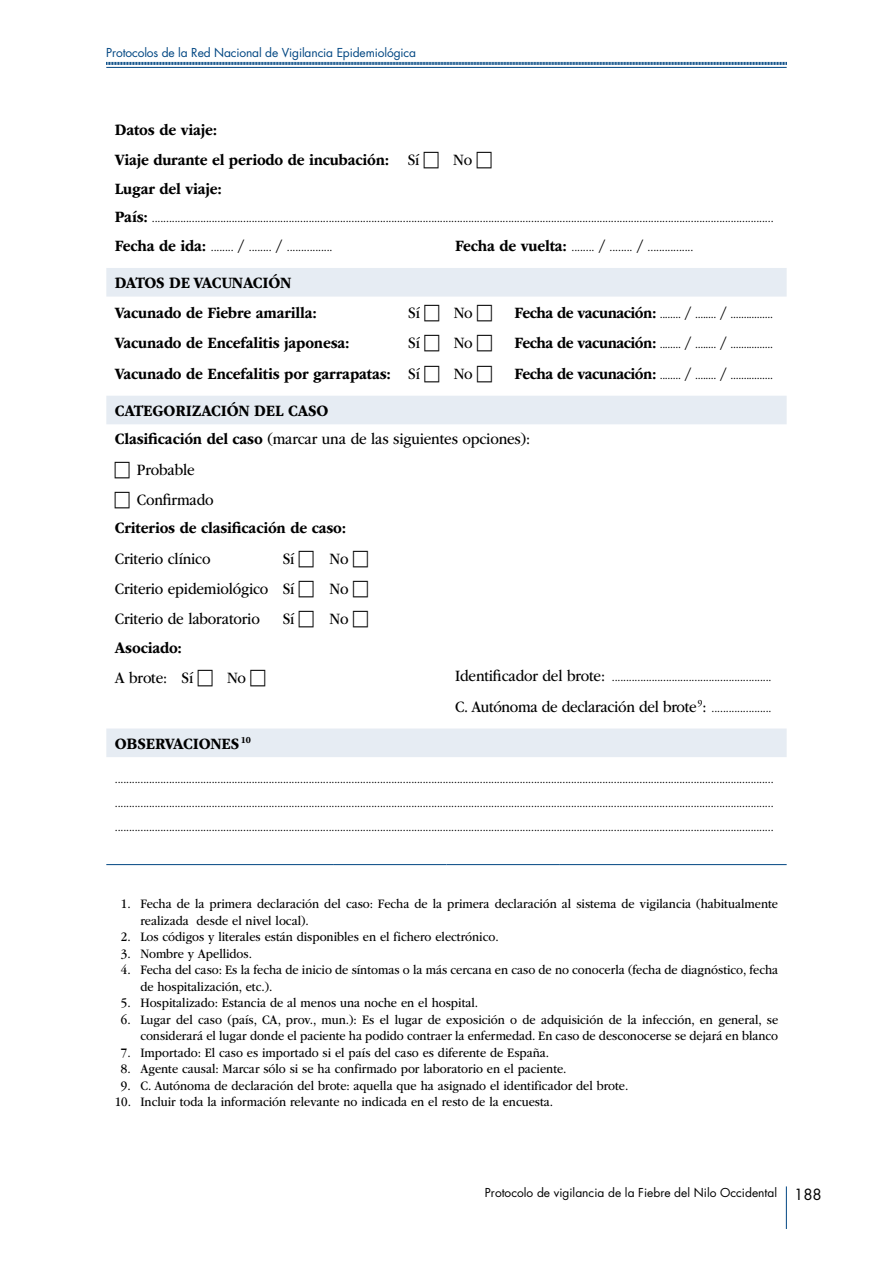
<style>
.page{position:relative;width:893px;height:1263px;background:#fff}
.page>*{position:absolute;margin:0;border:0;box-sizing:border-box;transform-origin:0 0}
.TABLA-CUERPO-PARRAFO{font:700 16.5px "ITC Garamond Std";letter-spacing:-.01em;color:#000;scale:.9 1}
.TABLA-CUERPO-PARRAFO-2{font:16.5px "ITC Garamond Std";letter-spacing:-.01em;color:#000;scale:.9 1}
.TABLA-PIE-LISTA-NIVE{font:13.5px/16.5px "ITC Garamond Std";color:#000;scale:.9 1}
.TABLA-CUERPO-PARRAFO-3{font:12px "ITC Garamond Std";color:#000;scale:.9 1}
.t1{font:12px "Futura Std";color:#000}
.t2{font:12px "Futura Std";letter-spacing:-.01em;color:#004682}
.s1{font-weight:400}
.s2{font-weight:700;font-size:16.5px}
.s3{font-size:16.5px}
.s4{font-weight:700}
.s5{font-size:12px}
.s6{font-size:15px}
</style>
<div class="page">
<hr style="left:786px;top:1186px;width:1px;height:43px;background:#004682">
<svg style="left:106px;top:61px;width:681px;height:4px"></svg>
<hr style="left:106px;top:67px;width:681px;height:1px;background:#004682">
<svg style="left:106px;top:268px;width:681px;height:489px"></svg>
<hr style="left:106px;top:864px;width:227px;height:1px;background:#004682">
<hr style="left:333px;top:864px;width:113px;height:1px;background:#004682">
<hr style="left:446px;top:864px;width:114px;height:1px;background:#004682">
<hr style="left:560px;top:864px;width:227px;height:1px;background:#004682">
<svg style="left:424px;top:305px;width:15px;height:17px"></svg>
<svg style="left:477px;top:305px;width:15px;height:17px"></svg>
<svg style="left:424px;top:335px;width:15px;height:17px"></svg>
<svg style="left:477px;top:335px;width:15px;height:17px"></svg>
<svg style="left:424px;top:365px;width:15px;height:17px"></svg>
<svg style="left:477px;top:365px;width:15px;height:17px"></svg>
<svg style="left:115px;top:461px;width:15px;height:17px"></svg>
<svg style="left:115px;top:491px;width:15px;height:17px"></svg>
<svg style="left:299px;top:550px;width:15px;height:17px"></svg>
<svg style="left:353px;top:550px;width:15px;height:17px"></svg>
<svg style="left:299px;top:580px;width:15px;height:17px"></svg>
<svg style="left:353px;top:580px;width:15px;height:17px"></svg>
<svg style="left:299px;top:611px;width:15px;height:16px"></svg>
<svg style="left:353px;top:611px;width:15px;height:16px"></svg>
<svg style="left:198px;top:669px;width:15px;height:17px"></svg>
<svg style="left:251px;top:669px;width:14px;height:17px"></svg>
<p class="t2" style="left:106px;top:45px;width:311px">Protocolos de la Red Nacional de Vigilancia Epidemiológica</p>
<p class="TABLA-CUERPO-PARRAFO" style="left:115px;top:120px;width:115px">Datos de viaje:</p>
<p class="TABLA-CUERPO-PARRAFO" style="left:115px;top:151px;width:340px">Viaje durante el periodo de incubación: <span class="s1">Sí</span></p>
<p class="TABLA-CUERPO-PARRAFO-2" style="left:453px;top:151px;width:23px">No</p>
<p class="TABLA-CUERPO-PARRAFO" style="left:115px;top:179px;width:120px">Lugar del viaje:</p>
<p class="TABLA-CUERPO-PARRAFO-3" style="left:115px;top:212px;width:733px"><span class="s2">País:</span> ..........................................................................................................................................................................................................................</p>
<p class="TABLA-CUERPO-PARRAFO-3" style="left:115px;top:241px;width:243px"><span class="s2">Fecha de ida:</span> ........ <span class="s3">/</span> ........ <span class="s3">/</span> ................</p>
<p class="TABLA-CUERPO-PARRAFO-3" style="left:455px;top:241px;width:266px"><span class="s2">Fecha de vuelta:</span> ........ <span class="s3">/</span> ........ <span class="s3">/</span> ................</p>
<p class="TABLA-CUERPO-PARRAFO" style="left:115px;top:274px;width:198px">DATOS DE VACUNACIÓN</p>
<p class="TABLA-CUERPO-PARRAFO" style="left:115px;top:304px;width:226px">Vacunado de Fiebre amarilla:</p>
<p class="TABLA-CUERPO-PARRAFO-2" style="left:408px;top:304px;width:14px">Sí</p>
<p class="TABLA-CUERPO-PARRAFO-2" style="left:454px;top:304px;width:23px">No</p>
<p class="TABLA-CUERPO-PARRAFO-3" style="left:515px;top:308px;width:289px"><span class="s2">Fecha de vacunación:</span> ........ <span class="s3">/</span> ........ <span class="s3">/</span> ................</p>
<p class="TABLA-CUERPO-PARRAFO" style="left:115px;top:334px;width:262px">Vacunado de Encefalitis japonesa:</p>
<p class="TABLA-CUERPO-PARRAFO-2" style="left:408px;top:334px;width:14px">Sí</p>
<p class="TABLA-CUERPO-PARRAFO-2" style="left:454px;top:334px;width:23px">No</p>
<p class="TABLA-CUERPO-PARRAFO-3" style="left:515px;top:338px;width:289px"><span class="s2">Fecha de vacunación:</span> ........ <span class="s3">/</span> ........ <span class="s3">/</span> ................</p>
<p class="TABLA-CUERPO-PARRAFO" style="left:115px;top:364px;width:340px">Vacunado de Encefalitis por garrapatas: <span class="s1">Sí</span></p>
<p class="TABLA-CUERPO-PARRAFO-2" style="left:454px;top:364px;width:23px">No</p>
<p class="TABLA-CUERPO-PARRAFO-3" style="left:515px;top:368px;width:289px"><span class="s2">Fecha de vacunación:</span> ........ <span class="s3">/</span> ........ <span class="s3">/</span> ................</p>
<p class="TABLA-CUERPO-PARRAFO" style="left:115px;top:401px;width:239px">CATEGORIZACIÓN DEL CASO</p>
<p class="TABLA-CUERPO-PARRAFO-2" style="left:115px;top:430px;width:463px"><span class="s4">Clasificación del caso</span> (marcar una de las siguientes opciones):</p>
<p class="TABLA-CUERPO-PARRAFO-2" style="left:137px;top:460px;width:66px">Probable</p>
<p class="TABLA-CUERPO-PARRAFO-2" style="left:137px;top:491px;width:87px">Confirmado</p>
<p class="TABLA-CUERPO-PARRAFO" style="left:115px;top:519px;width:259px">Criterios de clasificación de caso:</p>
<p class="TABLA-CUERPO-PARRAFO-2" style="left:115px;top:549px;width:108px">Criterio clínico</p>
<p class="TABLA-CUERPO-PARRAFO-2" style="left:283px;top:549px;width:14px">Sí</p>
<p class="TABLA-CUERPO-PARRAFO-2" style="left:330px;top:549px;width:23px">No</p>
<p class="TABLA-CUERPO-PARRAFO-2" style="left:115px;top:580px;width:201px">Criterio epidemiológico Sí</p>
<p class="TABLA-CUERPO-PARRAFO-2" style="left:330px;top:580px;width:23px">No</p>
<p class="TABLA-CUERPO-PARRAFO-2" style="left:115px;top:610px;width:163px">Criterio de laboratorio</p>
<p class="TABLA-CUERPO-PARRAFO-2" style="left:283px;top:610px;width:14px">Sí</p>
<p class="TABLA-CUERPO-PARRAFO-2" style="left:330px;top:610px;width:23px">No</p>
<p class="TABLA-CUERPO-PARRAFO" style="left:115px;top:638px;width:76px">Asociado:</p>
<p class="TABLA-CUERPO-PARRAFO-2" style="left:115px;top:669px;width:89px">A brote: Sí</p>
<p class="TABLA-CUERPO-PARRAFO-2" style="left:227px;top:669px;width:23px">No</p>
<p class="TABLA-CUERPO-PARRAFO-3" style="left:455px;top:671px;width:353px"><span class="s3">Identificador del brote:</span> ........................................................</p>
<p class="TABLA-CUERPO-PARRAFO-2" style="left:455px;top:697px;width:353px">C. Autónoma de declaración del brote <sup>9</sup>: <span class="s5">.....................</span></p>
<p class="TABLA-CUERPO-PARRAFO" style="left:115px;top:734px;width:153px">OBSERVACIONES <sup>10</sup></p>
<p class="TABLA-CUERPO-PARRAFO-3" style="left:115px;top:772px;width:733px">.......................................................................................................................................................................................................................................</p>
<p class="TABLA-CUERPO-PARRAFO-3" style="left:115px;top:796px;width:733px">.......................................................................................................................................................................................................................................</p>
<p class="TABLA-CUERPO-PARRAFO-3" style="left:115px;top:820px;width:733px">.......................................................................................................................................................................................................................................</p>
<p class="TABLA-PIE-LISTA-NIVE" style="left:140px;top:896px;width:710px;text-indent:-19px">1. Fecha de la primera declaración del caso: Fecha de la primera declaración al sistema de vigilancia (habitualmente realizada desde el nivel local).</p>
<p class="TABLA-PIE-LISTA-NIVE" style="left:121px;top:929px;width:421px">2. Los códigos y literales están disponibles en el fichero electrónico.</p>
<p class="TABLA-PIE-LISTA-NIVE" style="left:121px;top:945px;width:147px">3. Nombre y Apellidos.</p>
<p class="TABLA-PIE-LISTA-NIVE" style="left:140px;top:962px;width:710px;text-indent:-19px">4. Fecha del caso: Es la fecha de inicio de síntomas o la más cercana en caso de no conocerla (fecha de diagnóstico, fecha de hospitalización, etc.).</p>
<p class="TABLA-PIE-LISTA-NIVE" style="left:121px;top:995px;width:398px">5. Hospitalizado: Estancia de al menos una noche en el hospital.</p>
<p class="TABLA-PIE-LISTA-NIVE" style="left:121px;top:1011px;width:732px;text-align:right">6. Lugar del caso (país, CA, prov., mun.): Es el lugar de exposición o de adquisición de la infección, en general, se considerará el lugar donde el paciente ha podido contraer la enfermedad. En caso de desconocerse se dejará en blanco</p>
<p class="TABLA-PIE-LISTA-NIVE" style="left:121px;top:1044px;width:477px">7. Importado: El caso es importado si el país del caso es diferente de España.</p>
<p class="TABLA-PIE-LISTA-NIVE" style="left:121px;top:1061px;width:497px">8. Agente causal: Marcar sólo si se ha confirmado por laboratorio en el paciente.</p>
<p class="TABLA-PIE-LISTA-NIVE" style="left:121px;top:1077px;width:565px">9. C. Autónoma de declaración del brote: aquella que ha asignado el identificador del brote.</p>
<p class="TABLA-PIE-LISTA-NIVE" style="left:115px;top:1094px;width:489px">10. Incluir toda la información relevante no indicada en el resto de la encuesta.</p>
<p class="t1" style="left:485px;top:1185px;width:338px">Protocolo de vigilancia de la Fiebre del Nilo Occidental <span class="s6">188</span></p>
</div>
